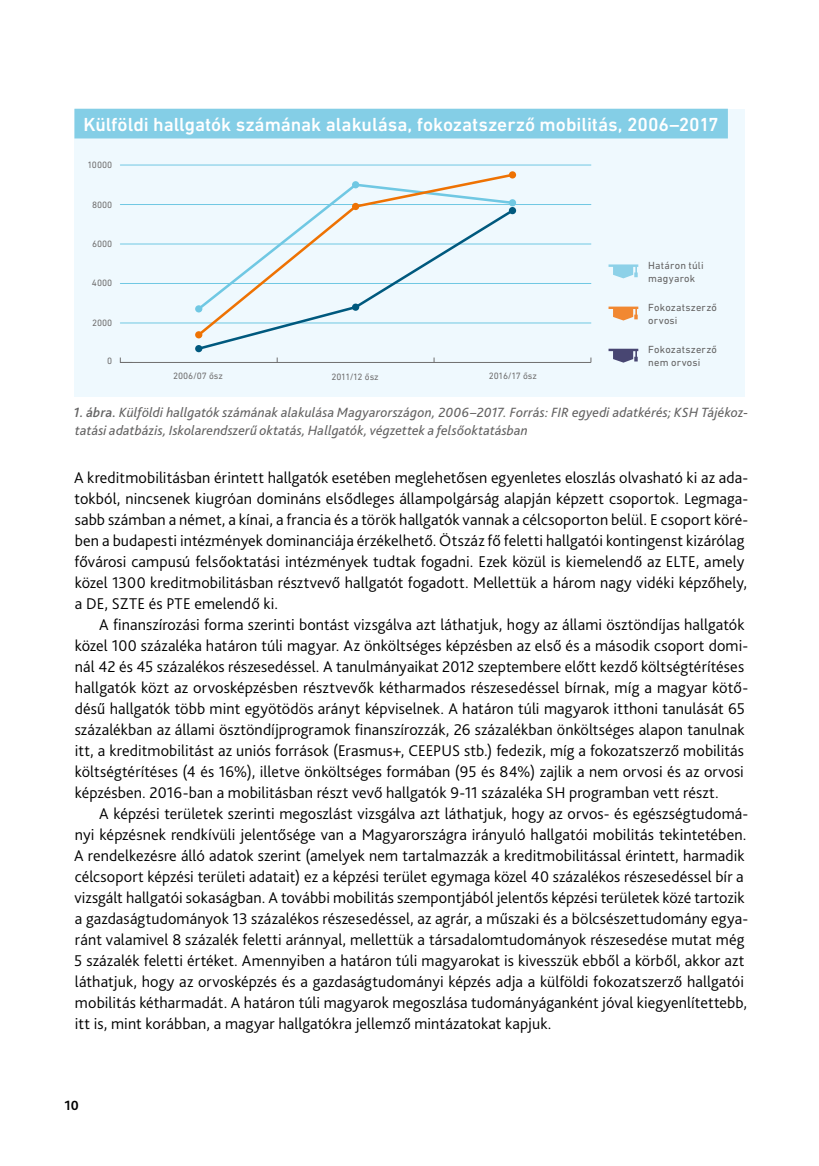
<style>
.page{position:relative;width:819px;height:1166px;background:#fff}
.page>*{position:absolute;margin:0;border:0;box-sizing:border-box;transform-origin:0 0}
.t1{font:500 19.25px "DIN Next LT Pro";letter-spacing:-.005em;color:#fff}
.t2{font:300 16.28px/21px "Bliss Pro";letter-spacing:.005em;color:#000}
.t3{font:italic 14px/17.5px "Bliss Pro";letter-spacing:.01em;color:#646363}
.t4{font:700 14px "Bliss Pro";color:#000}
.t5{font:10.5px/12.6px "DIN Next LT Pro";letter-spacing:.02em;color:#646363}
.t6{font:9.28px "DIN Next LT Pro";color:#706f6f}
.t7{font:9.28px "DIN Next LT Pro";letter-spacing:-.02em;color:#706f6f}
.s1{font-weight:500}
</style>
<div class="page">
<div style="left:74px;top:109px;width:670px;height:288px;background:#eff9fe"></div>
<div style="left:74px;top:109px;width:653px;height:29px;background:#84cee6"></div>
<hr style="left:120px;top:362px;width:471px;height:1px;background:#706f6f">
<svg style="left:120px;top:357px;width:12px;height:5px"></svg>
<hr style="left:120px;top:323px;width:471px;height:1px;background:#70c8e3">
<hr style="left:120px;top:283px;width:471px;height:1px;background:#70c8e3">
<hr style="left:120px;top:244px;width:471px;height:1px;background:#70c8e3">
<hr style="left:120px;top:204px;width:471px;height:1px;background:#70c8e3">
<hr style="left:120px;top:165px;width:471px;height:1px;background:#70c8e3">
<svg style="left:195px;top:172px;width:321px;height:190px"></svg>
<div style="left:195px;top:305px;width:7px;height:7px;background:#70c8e3;border-radius:50%"></div>
<div style="left:195px;top:331px;width:7px;height:7px;background:#ee7203;border-radius:50%"></div>
<div style="left:195px;top:345px;width:7px;height:7px;background:#00597e;border-radius:50%"></div>
<div style="left:352px;top:181px;width:7px;height:7px;background:#70c8e3;border-radius:50%"></div>
<div style="left:352px;top:203px;width:7px;height:7px;background:#ee7203;border-radius:50%"></div>
<div style="left:352px;top:304px;width:7px;height:7px;background:#00597e;border-radius:50%"></div>
<div style="left:509px;top:207px;width:7px;height:7px;background:#00597e;border-radius:50%"></div>
<div style="left:509px;top:199px;width:7px;height:7px;background:#70c8e3;border-radius:50%"></div>
<div style="left:509px;top:171px;width:7px;height:7px;background:#ee7203;border-radius:50%"></div>
<svg style="left:608px;top:264px;width:30px;height:14px"></svg>
<svg style="left:608px;top:307px;width:30px;height:13px"></svg>
<svg style="left:608px;top:349px;width:30px;height:14px"></svg>
<p class="t1" style="left:83px;top:113px;width:636px">Külföldi hallgatók számának alakulása, fokozatszerző mobilitás, 2006–2017</p>
<p class="t6" style="left:87px;top:160px;width:26px">10000</p>
<p class="t6" style="left:92px;top:199px;width:22px">8000</p>
<p class="t6" style="left:92px;top:238px;width:22px">6000</p>
<p class="t6" style="left:92px;top:278px;width:22px">4000</p>
<p class="t6" style="left:92px;top:317px;width:22px">2000</p>
<p class="t6" style="left:107px;top:356px;width:7px">0</p>
<p class="t6" style="left:173px;top:371px;width:51px">2006/07 ősz</p>
<p class="t7" style="left:331px;top:371px;width:49px">2011/12 ősz</p>
<p class="t7" style="left:489px;top:371px;width:49px">2016/17 ősz</p>
<p class="t5" style="left:648px;top:259px;width:57px">Határon túli magyarok</p>
<p class="t5" style="left:648px;top:301px;width:70px">Fokozatszerző orvosi</p>
<p class="t5" style="left:648px;top:343px;width:70px">Fokozatszerző nem orvosi</p>
<p class="t3" style="left:74px;top:404px;width:675px"><span class="s1">1. ábra.</span> Külföldi hallgatók számának alakulása Magyarországon, 2006–2017. Forrás: FIR egyedi adatkérés; KSH Tájékoz&shy;tatási adatbázis, Iskolarendszerű oktatás, Hallgatók, végzettek a felsőoktatásban</p>
<p class="t2" style="left:74px;top:467px;width:675px">A kreditmobilitásban érintett hallgatók esetében meglehetősen egyenletes eloszlás olvasható ki az ada&shy;tokból, nincsenek kiugróan domináns elsődleges állampolgárság alapján képzett csoportok. Legmaga&shy;sabb számban a német, a kínai, a francia és a török hallgatók vannak a célcsoporton belül. E csoport köré&shy;ben a budapesti intézmények dominanciája érzékelhető. Ötszáz fő feletti hallgatói kontingenst kizárólag fővárosi campusú felsőoktatási intézmények tudtak fogadni. Ezek közül is kiemelendő az ELTE, amely közel 1300 kreditmobilitásban résztvevő hallgatót fogadott. Mellettük a három nagy vidéki képzőhely, a DE, SZTE és PTE emelendő ki.</p>
<p class="t2" style="left:75px;top:614px;width:675px;text-indent:25px">A finanszírozási forma szerinti bontást vizsgálva azt láthatjuk, hogy az állami ösztöndíjas hallgatók közel 100 százaléka határon túli magyar. Az önköltséges képzésben az első és a második csoport domi&shy;nál 42 és 45 százalékos részesedéssel. A tanulmányaikat 2012 szeptembere előtt kezdő költségtérítéses hallgatók közt az orvosképzésben résztvevők kétharmados részesedéssel bírnak, míg a magyar kötő&shy;désű hallgatók több mint egyötödös arányt képviselnek. A határon túli magyarok itthoni tanulását 65 százalékban az állami ösztöndíjprogramok finanszírozzák, 26 százalékban önköltséges alapon tanulnak itt, a kreditmobilitást az uniós források (Erasmus+, CEEPUS stb.) fedezik, míg a fokozatszerző mobilitás költségtérítéses (4 és 16%), illetve önköltséges formában (95 és 84%) zajlik a nem orvosi és az orvosi képzésben. 2016-ban a mobilitásban részt vevő hallgatók 9-11 százaléka SH programban vett részt.</p>
<p class="t2" style="left:74px;top:803px;width:675px;text-indent:25px">A képzési területek szerinti megoszlást vizsgálva azt láthatjuk, hogy az orvos- és egészségtudomá&shy;nyi képzésnek rendkívüli jelentősége van a Magyarországra irányuló hallgatói mobilitás tekintetében.<br>A rendelkezésre álló adatok szerint (amelyek nem tartalmazzák a kreditmobilitással érintett, harmadik célcsoport képzési területi adatait) ez a képzési terület egymaga közel 40 százalékos részesedéssel bír a vizsgált hallgatói sokaságban. A további mobilitás szempontjából jelentős képzési területek közé tartozik a gazdaságtudományok 13 százalékos részesedéssel, az agrár, a műszaki és a bölcsészettudomány egya&shy;ránt valamivel 8 százalék feletti aránnyal, mellettük a társadalomtudományok részesedése mutat még 5 százalék feletti értéket. Amennyiben a határon túli magyarokat is kivesszük ebből a körből, akkor azt láthatjuk, hogy az orvosképzés és a gazdaságtudományi képzés adja a külföldi fokozatszerző hallgatói mobilitás kétharmadát. A határon túli magyarok megoszlása tudományáganként jóval kiegyenlítettebb, itt is, mint korábban, a magyar hallgatókra jellemző mintázatokat kapjuk.</p>
<p class="t4" style="left:64px;top:1097px;width:16px">10</p>
</div>
